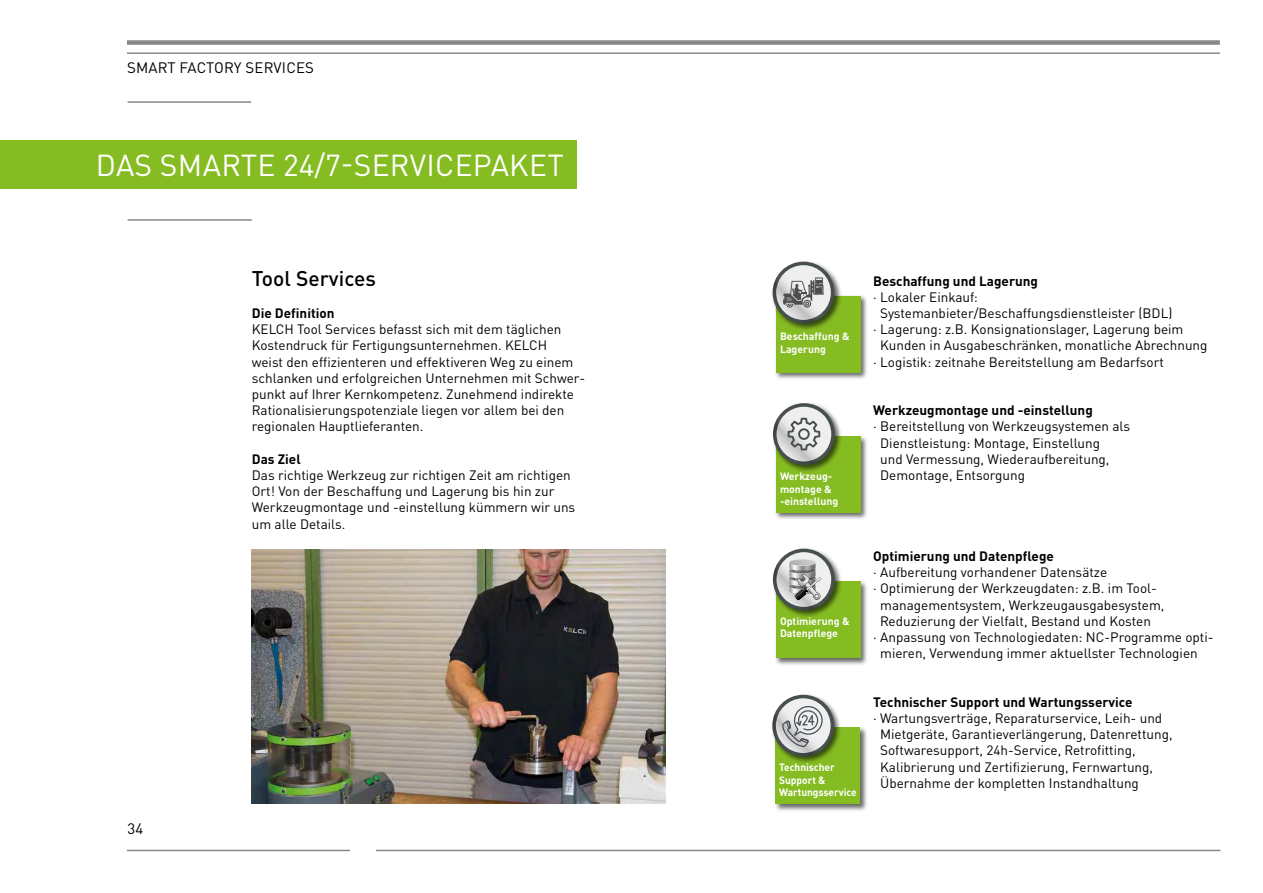
<style>
.page{position:relative;width:1263px;height:893px;background:#fff}
.page>*{position:absolute;margin:0;border:0;box-sizing:border-box;transform-origin:0 0}
._2017-Headline-grüne{font:30px "DINOT";letter-spacing:.01em;color:#fff}
._2017-Subheadline{font:500 21px "DINOT";color:#000}
._2017-Kopfzeile{font:15px "DINOT";letter-spacing:.01em;color:#000}
._2017-Seitenzahl{font:15px "DINOT";color:#000}
.Text_schwarz{font:13.5px/16.2px "DINOT";color:#000}
._2017-Text{font:13.5px/16.2px "DINOT";color:#000}
.Text_schwarz-2{font:700 13.5px "DINOT";color:#000}
._2017-Text-2{font:700 13.5px "DINOT";color:#000}
.t1{font:700 10.5px/12.6px "DINOT";color:#fff}
</style>
<div class="page">
<img style="left:252px;top:549px;width:413px;height:255px">
<div style="left:127px;top:40px;width:1093px;height:5px;background:#868786"></div>
<hr style="left:127px;top:52px;width:1093px;height:2px;background:#868786">
<hr style="left:128px;top:101px;width:123px;height:2px;background:#868786">
<hr style="left:128px;top:219px;width:124px;height:2px;background:#868786">
<div style="left:0;top:140px;width:577px;height:48px;background:#85bc21"></div>
<hr style="left:127px;top:850px;width:223px;height:1px;background:#868786">
<hr style="left:376px;top:850px;width:844px;height:1px;background:#868786">
<div style="left:774px;top:435px;width:94px;height:86px;background:#000;opacity:.6"></div>
<div style="left:776px;top:436px;width:84px;height:77px;background:#85bc21"></div>
<div style="left:771px;top:402px;width:71px;height:71px;background:#000;opacity:.6"></div>
<svg style="left:773px;top:403px;width:62px;height:62px"></svg>
<div style="left:776px;top:407px;width:55px;height:54px;background:#efefef;border-radius:50%"></div>
<svg style="left:771px;top:412px;width:55px;height:55px"></svg>
<div style="left:774px;top:580px;width:94px;height:86px;background:#000;opacity:.6"></div>
<div style="left:776px;top:582px;width:84px;height:76px;background:#85bc21"></div>
<div style="left:771px;top:547px;width:71px;height:71px;background:#000;opacity:.6"></div>
<div style="left:773px;top:549px;width:62px;height:61px;background:#48504f;border-radius:50%"></div>
<div style="left:776px;top:552px;width:55px;height:55px;background:#efefef;border-radius:50%"></div>
<svg style="left:771px;top:558px;width:55px;height:54px"></svg>
<div style="left:774px;top:726px;width:94px;height:86px;background:#000;opacity:.6"></div>
<div style="left:776px;top:728px;width:84px;height:76px;background:#85bc21"></div>
<div style="left:771px;top:694px;width:70px;height:70px;background:#000;opacity:.6"></div>
<div style="left:772px;top:695px;width:62px;height:62px;background:#48504f;border-radius:50%"></div>
<svg style="left:776px;top:698px;width:55px;height:55px"></svg>
<svg style="left:771px;top:704px;width:54px;height:54px"></svg>
<div style="left:774px;top:294px;width:94px;height:86px;background:#000;opacity:.6"></div>
<div style="left:776px;top:296px;width:84px;height:77px;background:#85bc21"></div>
<div style="left:771px;top:260px;width:71px;height:71px;background:#000;opacity:.6"></div>
<div style="left:773px;top:262px;width:61px;height:61px;background:#48504f;border-radius:50%"></div>
<div style="left:776px;top:265px;width:55px;height:55px;background:#efefef;border-radius:50%"></div>
<svg style="left:771px;top:271px;width:54px;height:54px"></svg>
<p class="_2017-Kopfzeile" style="left:127px;top:59px;width:188px">SMART FACTORY SERVICES</p>
<p class="_2017-Headline-grüne" style="left:96px;top:146px;width:469px">DAS SMARTE 24/7-SERVICEPAKET</p>
<p class="_2017-Subheadline" style="left:252px;top:265px;width:126px">Tool Services</p>
<p class="_2017-Text-2" style="left:252px;top:304px;width:84px">Die Definition</p>
<p class="_2017-Text" style="left:252px;top:321px;width:335px">KELCH Tool Services befasst sich mit dem täglichen Kostendruck für Fertigungsunternehmen. KELCH<br>weist den effizienteren und effektiveren Weg zu einem schlanken und erfolgreichen Unternehmen mit Schwer&shy;punkt auf Ihrer Kernkompetenz. Zunehmend indirekte Rationalisierungspotenziale liegen vor allem bei den regionalen Hauptlieferanten.</p>
<p class="_2017-Text-2" style="left:252px;top:450px;width:50px">Das Ziel</p>
<p class="_2017-Text" style="left:252px;top:467px;width:325px">Das richtige Werkzeug zur richtigen Zeit am richtigen Ort! Von der Beschaffung und Lagerung bis hin zur Werkzeugmontage und -einstellung kümmern wir uns um alle Details.</p>
<p class="_2017-Seitenzahl" style="left:128px;top:819px;width:17px">34</p>
<p class="t1" style="left:780px;top:330px;width:71px">Beschaffung &amp;<br>Lagerung</p>
<p class="t1" style="left:780px;top:469px;width:60px">Werkzeug&shy;montage &amp; -einstellung</p>
<p class="Text_schwarz-2" style="left:873px;top:272px;width:166px">Beschaffung und Lagerung</p>
<p class="Text_schwarz" style="left:880px;top:289px;width:294px;text-indent:-7px">· Lokaler Einkauf:<br>Systemanbieter/Beschaffungsdienstleister (BDL)</p>
<p class="Text_schwarz" style="left:880px;top:321px;width:329px;text-indent:-7px">· Lagerung: z.B. Konsignationslager, Lagerung beim<br>Kunden in Ausgabeschränken, monatliche Abrechnung</p>
<p class="Text_schwarz" style="left:873px;top:353px;width:292px">· Logistik: zeitnahe Bereitstellung am Bedarfsort</p>
<p class="Text_schwarz-2" style="left:873px;top:401px;width:221px">Werkzeugmontage und -einstellung</p>
<p class="Text_schwarz" style="left:880px;top:418px;width:252px;text-indent:-7px">· Bereitstellung von Werkzeugsystemen als Dienstleistung: Montage, Einstellung<br>und Vermessung, Wiederaufbereitung, Demontage, Entsorgung</p>
<p class="t1" style="left:780px;top:614px;width:71px">Optimierung &amp;<br>Datenpflege</p>
<p class="t1" style="left:779px;top:761px;width:79px">Technischer<br>Support &amp;<br>Wartungsservice</p>
<p class="Text_schwarz-2" style="left:873px;top:547px;width:182px">Optimierung und Datenpflege</p>
<p class="Text_schwarz" style="left:873px;top:564px;width:236px">· Aufbereitung vorhandener Datensätze</p>
<p class="Text_schwarz" style="left:880px;top:580px;width:286px;text-indent:-7px">· Optimierung der Werkzeugdaten: z.B. im Tool&shy;managementsystem, Werkzeugausgabesystem,<br>Reduzierung der Vielfalt, Bestand und Kosten</p>
<p class="Text_schwarz" style="left:880px;top:629px;width:335px;text-indent:-7px">· Anpassung von Technologiedaten: NC-Programme opti&shy;mieren, Verwendung immer aktuellster Technologien</p>
<p class="Text_schwarz-2" style="left:873px;top:693px;width:261px">Technischer Support und Wartungsservice</p>
<p class="Text_schwarz" style="left:880px;top:710px;width:294px;text-indent:-7px">· Wartungsverträge, Reparaturservice, Leih- und Mietgeräte, Garantieverlängerung, Datenrettung, Softwaresupport, 24h-Service, Retrofitting, Kalibrierung und Zertifizierung, Fernwartung, Übernahme der kompletten Instandhaltung</p>
</div>
